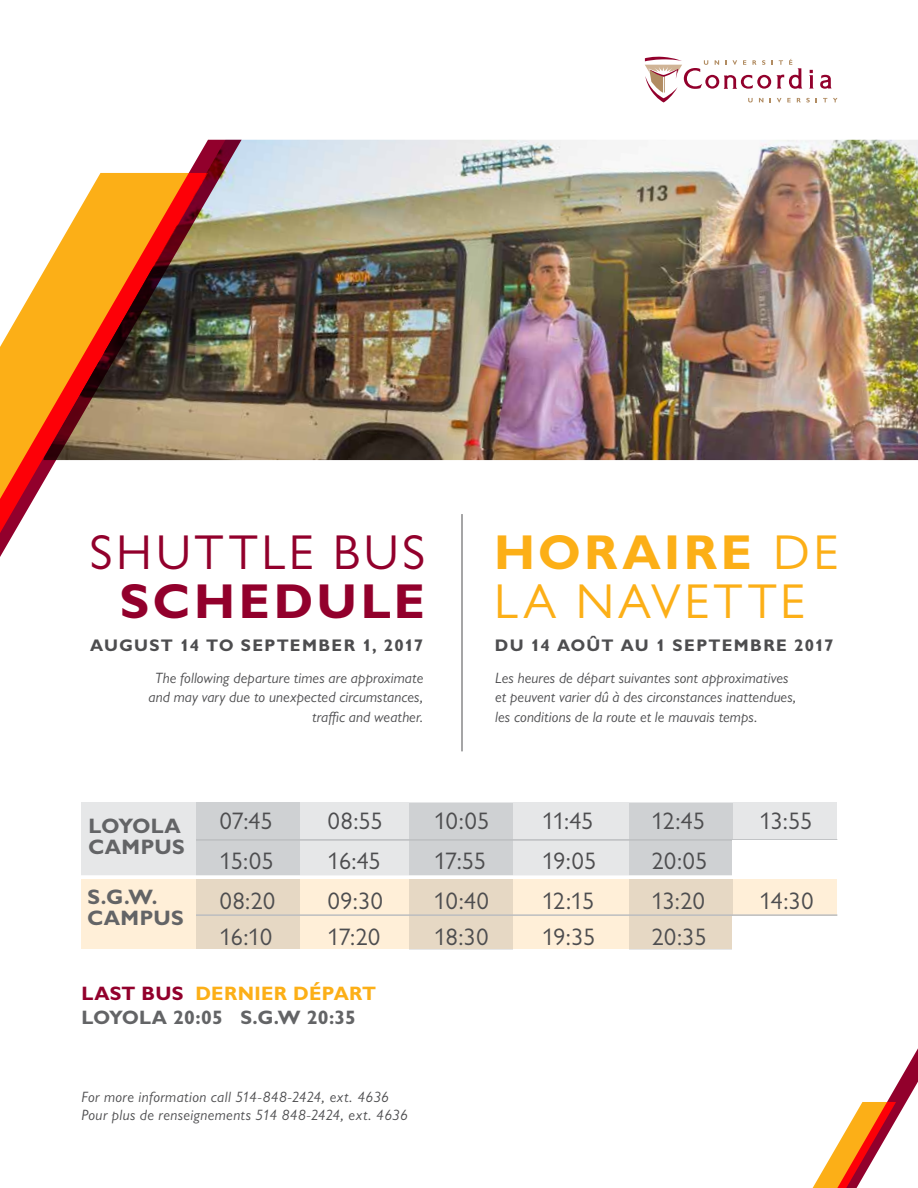
<style>
.page{position:relative;width:918px;height:1188px;background:#fff}
.page>*{position:absolute;margin:0;border:0;box-sizing:border-box;transform-origin:0 0}
.t1{font:49.2px/49.2px "Gill Sans MT Pro";letter-spacing:.075em;color:#fcaf17}
.t2{font:49.2px "Gill Sans MT Pro";letter-spacing:.08em;color:#92002c}
.t3{font:700 49.2px "Gill Sans MT Pro";letter-spacing:.075em;color:#92002c}
.t4{font:24px "Gill Sans MT Pro";color:#4d4d4f}
.t5{font:700 21px/21px "Gill Sans MT Pro";letter-spacing:.015em;color:#636466}
.t6{font:700 19.5px/24px "Gill Sans MT Pro";letter-spacing:.015em;color:#636466}
.t7{font:700 16.8px "Gill Sans MT Pro";letter-spacing:.075em;color:#4d4d4f}
.t8{font:italic 15px/19.5px "Gill Sans MT Pro";letter-spacing:.01em;color:#4d4d4f}
.s1{font-weight:700}
.s2{color:#92002c}
.s3{color:#fcaf17}
</style>
<div class="page">
<hr style="left:462px;top:514px;width:1px;height:237px;background:#4d4d4f">
<svg style="left:645px;top:56px;width:193px;height:47px"></svg>
<img style="left:242px;top:140px;width:676px;height:320px">
<img style="left:101px;top:140px;width:141px;height:321px">
<svg style="left:812px;top:1048px;width:106px;height:140px"></svg>
<svg style="left:0;top:173px;width:208px;height:384px"></svg>
<div style="left:81px;top:803px;width:756px;height:74px;background:linear-gradient(to right,#dddee0,#dcdedf)"></div>
<hr style="left:196px;top:839px;width:641px;height:2px;background:#bcbec0">
<svg style="left:81px;top:879px;width:756px;height:70px;background:#f3e4cf"></svg>
<hr style="left:80px;top:875px;width:759px;height:4px;background:#fff">
<hr style="left:196px;top:914px;width:641px;height:2px;background:#bcbec0">
<div style="left:732px;top:841px;width:113px;height:35px;background:#fff"></div>
<div style="left:732px;top:916px;width:113px;height:37px;background:#fff"></div>
<h1 class="t2" style="left:90px;top:523px;width:337px">SHUTTLE BUS</h1>
<h1 class="t3" style="left:120px;top:571px;width:307px">SCHEDULE</h1>
<p class="t7" style="left:90px;top:635px;width:335px">AUGUST 14 TO SEPTEMBER 1, 2017</p>
<h1 class="t1" style="left:494px;top:528px;width:345px"><span class="s1">HORAIRE</span> DE<br>LA NAVETTE</h1>
<p class="t7" style="left:495px;top:635px;width:340px">DU 14 AOÛT AU 1 SEPTEMBRE 2017</p>
<p class="t8" style="left:149px;top:668px;width:276px;text-align:right">The following departure times are approximate and may vary due to unexpected circumstances, traffic and weather.</p>
<p class="t8" style="left:495px;top:668px;width:303px">Les heures de départ suivantes sont approximatives et peuvent varier dû à des circonstances inattendues, les conditions de la route et le mauvais temps.</p>
<h3 class="t5" style="left:89px;top:815px;width:98px">LOYOLA<br>CAMPUS</h3>
<h2 class="t4" style="left:220px;top:807px;width:55px">07:45</h2>
<h2 class="t4" style="left:328px;top:807px;width:57px">08:55</h2>
<h2 class="t4" style="left:434px;top:807px;width:57px">10:05</h2>
<h2 class="t4" style="left:542px;top:807px;width:53px">11:45</h2>
<h2 class="t4" style="left:652px;top:807px;width:55px">12:45</h2>
<h2 class="t4" style="left:760px;top:807px;width:54px">13:55</h2>
<h2 class="t4" style="left:220px;top:847px;width:55px">15:05</h2>
<h2 class="t4" style="left:328px;top:847px;width:55px">16:45</h2>
<h2 class="t4" style="left:434px;top:847px;width:53px">17:55</h2>
<h2 class="t4" style="left:542px;top:847px;width:56px">19:05</h2>
<h2 class="t4" style="left:652px;top:847px;width:57px">20:05</h2>
<h2 class="t4" style="left:220px;top:887px;width:57px">08:20</h2>
<h2 class="t4" style="left:328px;top:887px;width:57px">09:30</h2>
<h2 class="t4" style="left:434px;top:887px;width:56px">10:40</h2>
<h2 class="t4" style="left:542px;top:887px;width:54px">12:15</h2>
<h2 class="t4" style="left:652px;top:887px;width:55px">13:20</h2>
<h2 class="t4" style="left:760px;top:887px;width:55px">14:30</h2>
<h2 class="t4" style="left:220px;top:923px;width:54px">16:10</h2>
<h2 class="t4" style="left:328px;top:923px;width:54px">17:20</h2>
<h2 class="t4" style="left:434px;top:923px;width:56px">18:30</h2>
<h2 class="t4" style="left:542px;top:923px;width:55px">19:35</h2>
<h2 class="t4" style="left:652px;top:923px;width:56px">20:35</h2>
<h3 class="t5" style="left:88px;top:886px;width:98px">S.G.W.<br>CAMPUS</h3>
<h3 class="t6" style="left:82px;top:981px;width:296px"><span class="s2">LAST BUS</span> <span class="s3">DERNIER DÉPART<br></span>LOYOLA 20:05 S.G.W 20:35</h3>
<p class="t8" style="left:81px;top:1088px;width:328px;line-height:18px">For more information call 514-848-2424, ext. 4636<br>Pour plus de renseignements 514 848-2424, ext. 4636</p>
</div>
